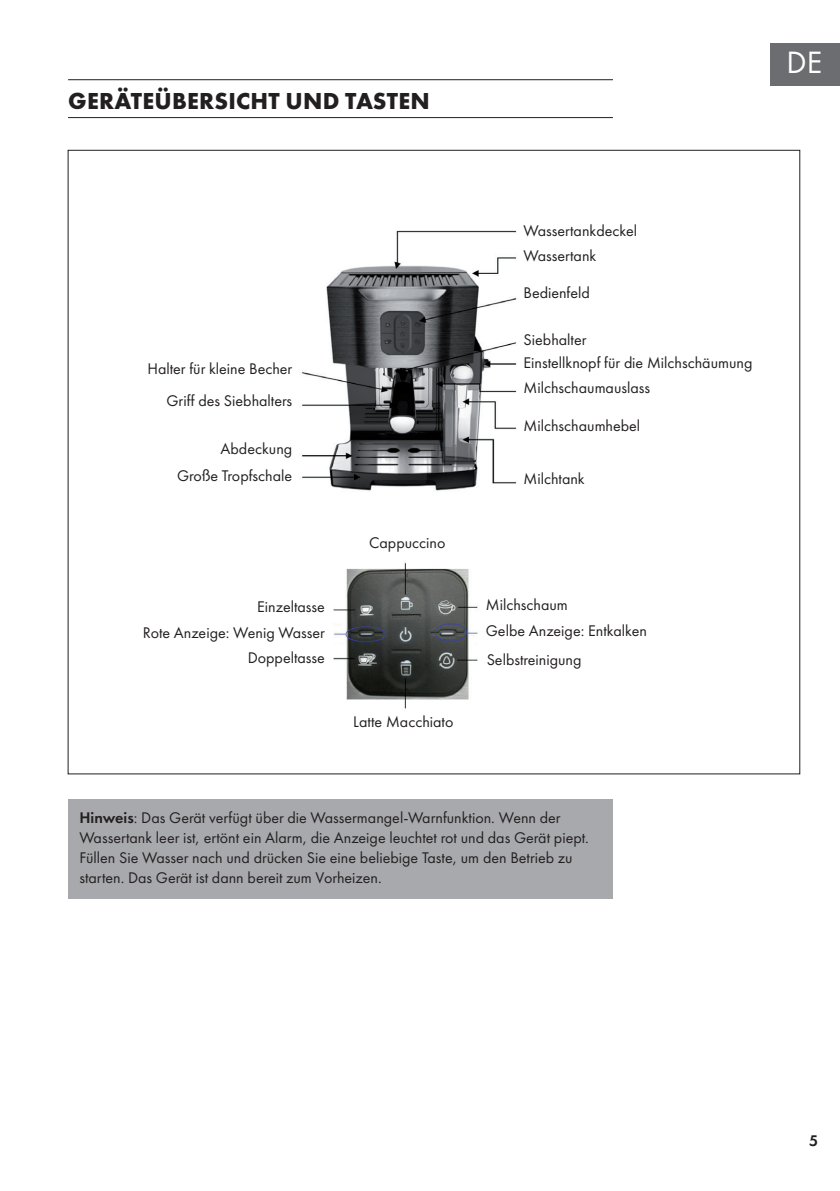
<style>
.page{position:relative;width:840px;height:1191px;background:#fff}
.page>*{position:absolute;margin:0;border:0;box-sizing:border-box;transform-origin:0 0}
.t1{font:32px "Futura PTW08";color:#fff}
.t2{font:700 24px "Futura PTW08";letter-spacing:.01em;color:#231f20}
.t3{font:16px/20px "Futura PTW08";color:#231f20}
.t4{font:600 16px "Futura PTW08";color:#231f20}
.s1{font-weight:600}
</style>
<div class="page">
<div style="left:770px;top:43px;width:69px;height:42px;background:#6c6d70"></div>
<hr style="left:68px;top:79px;width:544px;height:1px;background:#231f20">
<hr style="left:68px;top:117px;width:544px;height:1px;background:#231f20">
<div style="left:68px;top:799px;width:544px;height:99px;background:#a8a9ad"></div>
<img style="left:302px;top:230px;width:215px;height:479px">
<h2 class="t2" style="left:68px;top:85px;width:363px">GERÄTEÜBERSICHT UND TASTEN</h2>
<h1 class="t1" style="left:786px;top:43px;width:37px">DE</h1>
<p class="t3" style="left:147px;top:352px;width:146px;line-height:32.4px;text-align:right">Halter für kleine Becher<br>Griff des Siebhalters</p>
<p class="t3" style="left:177px;top:435px;width:117px;line-height:26.8px;text-align:right">Abdeckung<br>Große Tropfschale</p>
<p class="t3" style="left:143px;top:593px;width:183px;line-height:25.6px;text-align:right">Einzeltasse<br>Rote Anzeige: Wenig Wasser<br>Doppeltasse</p>
<p class="t3" style="left:369px;top:532px;width:78px">Cappuccino</p>
<p class="t3" style="left:353px;top:711px;width:102px">Latte Macchiato</p>
<p class="t3" style="left:523px;top:218px;width:115px;line-height:25.2px">Wassertankdeckel<br>Wassertank</p>
<p class="t3" style="left:523px;top:283px;width:68px">Bedienfeld</p>
<p class="t3" style="left:523px;top:329px;width:230px;line-height:22.4px">Siebhalter<br>Einstellknopf für die Milchschäumung</p>
<p class="t3" style="left:523px;top:377px;width:128px">Milchschaumauslass</p>
<p class="t3" style="left:523px;top:416px;width:118px">Milchschaumhebel</p>
<p class="t3" style="left:523px;top:468px;width:63px">Milchtank</p>
<p class="t3" style="left:485px;top:592px;width:163px;line-height:25.8px">Milchschaum<br>Gelbe Anzeige: Entkalken</p>
<p class="t3" style="left:486px;top:649px;width:96px">Selbstreinigung</p>
<p class="t3" style="left:79px;top:807px;width:510px"><span class="s1">Hinweis</span>: Das Gerät verfügt über die Wassermangel-Warnfunktion. Wenn der Wassertank leer ist, ertönt ein Alarm, die Anzeige leuchtet rot und das Gerät piept.<br>Füllen Sie Wasser nach und drücken Sie eine beliebige Taste, um den Betrieb zu starten. Das Gerät ist dann bereit zum Vorheizen.</p>
<p class="t4" style="left:808px;top:1130px;width:11px">5</p>
</div>
